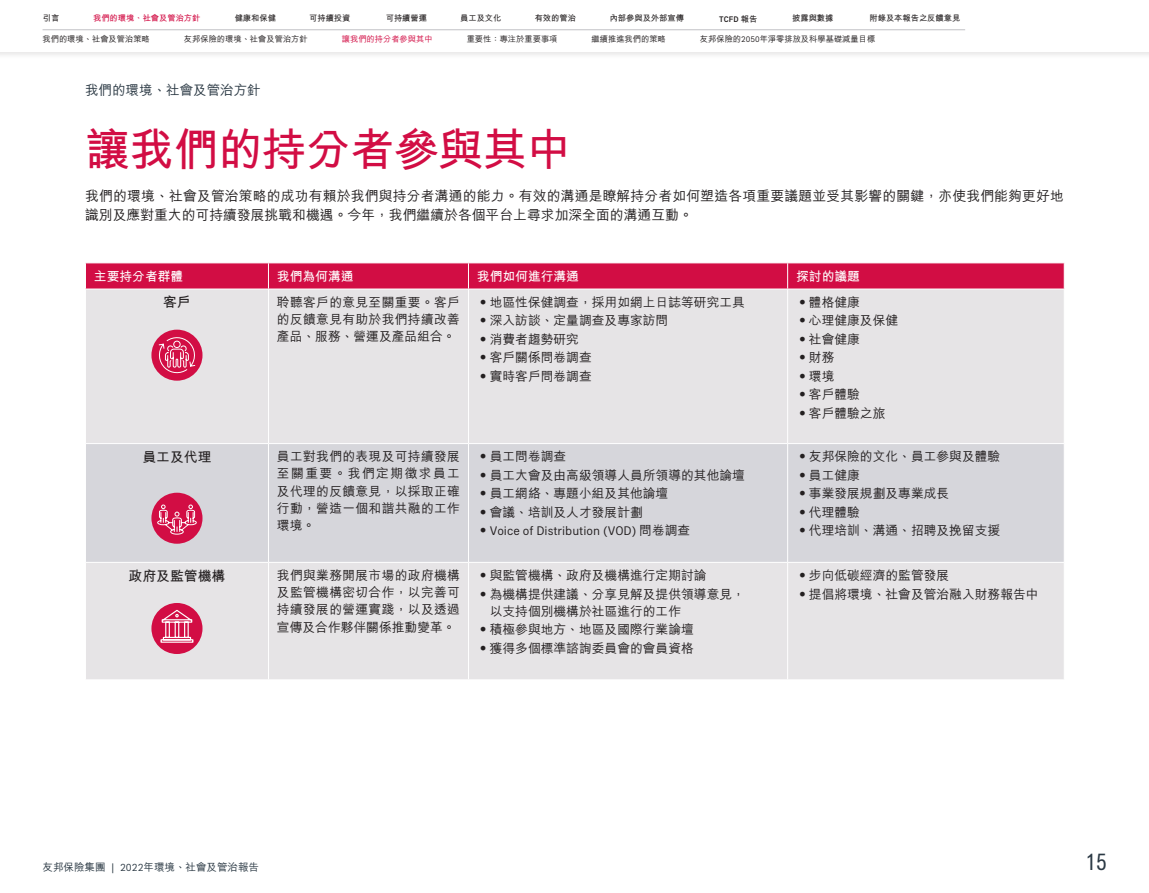
<style>
.page{position:relative;width:1149px;height:893px;background:#fff}
.page>*{position:absolute;margin:0;border:0;box-sizing:border-box;transform-origin:0 0}
.Page_Title{font:700 45px "M Hei HK";letter-spacing:-.02em;color:#d20d44}
.t1{font:condensed 24px "AIA Everest";color:#2b3944}
.Bodytext{font:500 13.8px/18.8px "M Hei HK";letter-spacing:.01em;color:#231f20}
.T-Text-Centre{font:700 13.8px "M Hei HK";color:#231f20}
.Section-Title{font:500 13.5px "M Hei HK";color:#2b3944}
.T-Text_8_5pt{font:500 12.75px/17.2px "M Hei HK";color:#231f20;text-align:justify}
.t2{font:12.75px "AIA Everest";color:#231f20}
.T-ColHead_Left{font:700 12.75px "M Hei HK";color:#fff}
.t3{font:500 10.5px "M Hei HK";color:#2b3944}
.t4{font:500 8.25px "M Hei HK";color:#231f20}
.t5{font:700 8.25px "M Hei HK";color:#231f20}
.t6{font:700 8.25px "M Hei HK";color:#d20d44}
.t7{font:500 8.25px "M Hei HK";color:#d20d44}
.t8{font:500 8.25px "AIA Everest";color:#231f20}
.s1{font-family:"M Hei HK";font-weight:700}
.s2{font-family:"AIA Everest";font-weight:400}
.s3{font-family:"M Hei HK";font-weight:500}
</style>
<div class="page">
<div style="left:86px;top:290px;width:977px;height:389px;background:#e6e4e6"></div>
<div style="left:86px;top:444px;width:977px;height:118px;background:#d6d6db"></div>
<svg style="left:85px;top:263px;width:979px;height:26px;background:#d3164a"></svg>
<hr style="left:268px;top:289px;width:1px;height:154px;background:#fff">
<hr style="left:468px;top:289px;width:1px;height:154px;background:#fff">
<hr style="left:787px;top:289px;width:1px;height:154px;background:#fff">
<hr style="left:85px;top:443px;width:183px;height:1px;background:#fff">
<hr style="left:268px;top:443px;width:200px;height:1px;background:#fff">
<hr style="left:268px;top:444px;width:1px;height:118px;background:#fff">
<hr style="left:468px;top:443px;width:319px;height:1px;background:#fff">
<hr style="left:468px;top:444px;width:1px;height:118px;background:#fff">
<hr style="left:787px;top:443px;width:277px;height:1px;background:#fff">
<hr style="left:787px;top:444px;width:1px;height:118px;background:#fff">
<hr style="left:85px;top:562px;width:183px;height:1px;background:#fff">
<hr style="left:268px;top:562px;width:200px;height:1px;background:#fff">
<hr style="left:268px;top:563px;width:1px;height:116px;background:#fff">
<hr style="left:468px;top:562px;width:319px;height:1px;background:#fff">
<hr style="left:468px;top:563px;width:1px;height:116px;background:#fff">
<hr style="left:787px;top:562px;width:277px;height:1px;background:#fff">
<hr style="left:787px;top:563px;width:1px;height:116px;background:#fff">
<div style="left:151px;top:330px;width:51px;height:51px;background:#d20d44;border-radius:50%"></div>
<svg style="left:157px;top:336px;width:40px;height:38px"></svg>
<div style="left:151px;top:493px;width:51px;height:51px;background:#d20d44;border-radius:50%"></div>
<svg style="left:157px;top:504px;width:40px;height:31px"></svg>
<div style="left:151px;top:603px;width:51px;height:51px;background:#d20d44;border-radius:50%"></div>
<svg style="left:160px;top:609px;width:34px;height:34px"></svg>
<div style="left:0;top:0;width:1148px;height:60px;background:#f6f6f6"></div>
<div style="left:0;top:0;width:1148px;height:52px;background:#fff"></div>
<hr style="left:43px;top:30px;width:921px;height:1px;background:#c1c1c6">
<p class="t5" style="left:43px;top:12px;width:18px">引言</p>
<p class="t6" style="left:93px;top:12px;width:109px">我們的環境、社會及管治方針</p>
<p class="t5" style="left:234px;top:12px;width:43px">健康和保健</p>
<p class="t5" style="left:309px;top:12px;width:43px">可持續投資</p>
<p class="t5" style="left:385px;top:12px;width:43px">可持續營運</p>
<p class="t5" style="left:460px;top:12px;width:43px">員工及文化</p>
<p class="t5" style="left:534px;top:12px;width:43px">有效的管治</p>
<p class="t5" style="left:609px;top:12px;width:76px">內部參與及外部宣傳</p>
<p class="t8" style="left:719px;top:14px;width:40px">TCFD <span class="s1">報告</span></p>
<p class="t5" style="left:791px;top:12px;width:43px">披露與數據</p>
<p class="t5" style="left:869px;top:12px;width:92px">附錄及本報吿之反饋意見</p>
<p class="t4" style="left:43px;top:33px;width:109px">我們的環境、社會及管治策略</p>
<p class="t4" style="left:184px;top:33px;width:125px">友邦保險的環境、社會及管治方針</p>
<p class="t7" style="left:342px;top:33px;width:92px">讓我們的持分者參與其中</p>
<p class="t4" style="left:466px;top:33px;width:92px">重要性：專注於重要事項</p>
<p class="t4" style="left:591px;top:33px;width:76px">繼續推進我們的策略</p>
<p class="t4" style="left:699px;top:33px;width:177px">友邦保險的<span class="s2">2050</span>年淨零排放及科學基礎減量目標</p>
<p class="Section-Title" style="left:85px;top:80px;width:177px">我們的環境、社會及管治方針</p>
<p class="Page_Title" style="left:85px;top:117px;width:487px">讓我們的持分者參與其中</p>
<p class="Bodytext" style="left:85px;top:186px;width:980px">我們的環境、社會及管治策略的成功有賴於我們與持分者溝通的能力。有效的溝通是瞭解持分者如何塑造各項重要議題並受其影響的關鍵，亦使我們能夠更好地識別及應對重大的可持續發展挑戰和機遇。今年，我們繼續於各個平台上尋求加深全面的溝通互動。</p>
<p class="T-ColHead_Left" style="left:94px;top:267px;width:91px">主要持分者群體</p>
<p class="T-ColHead_Left" style="left:277px;top:267px;width:78px">我們為何溝通</p>
<p class="T-ColHead_Left" style="left:477px;top:267px;width:103px">我們如何進行溝通</p>
<p class="T-ColHead_Left" style="left:795px;top:267px;width:65px">探討的議題</p>
<p class="T-Text-Centre" style="left:163px;top:292px;width:29px">客戶</p>
<p class="T-Text_8_5pt" style="left:277px;top:292px;width:184px">聆聽客戶的意見至關重要。客戶的反饋意見有助於我們持續改善產品、服務、營運及產品組合。</p>
<p class="T-Text_8_5pt" style="left:477px;top:292px;width:269px">•地區性保健調查，採用如網上日誌等研究工具</p>
<p class="T-Text_8_5pt" style="left:795px;top:292px;width:65px">•體格健康</p>
<p class="T-Text_8_5pt" style="left:795px;top:311px;width:104px">•心理健康及保健</p>
<p class="T-Text_8_5pt" style="left:795px;top:330px;width:65px">•社會健康</p>
<p class="T-Text_8_5pt" style="left:795px;top:348px;width:40px">•財務</p>
<p class="T-Text_8_5pt" style="left:795px;top:367px;width:40px">•環境</p>
<p class="T-Text_8_5pt" style="left:795px;top:385px;width:65px">•客戶體驗</p>
<p class="T-Text_8_5pt" style="left:795px;top:404px;width:91px">•客戶體驗之旅</p>
<p class="T-Text_8_5pt" style="left:477px;top:311px;width:193px">•深入訪談、定量調查及專家訪問</p>
<p class="T-Text_8_5pt" style="left:477px;top:330px;width:104px">•消費者趨勢研究</p>
<p class="T-Text_8_5pt" style="left:477px;top:348px;width:116px">•客戶關係問卷調查</p>
<p class="T-Text_8_5pt" style="left:477px;top:367px;width:116px">•實時客戶問卷調查</p>
<p class="T-Text-Centre" style="left:142px;top:447px;width:70px">員工及代理</p>
<p class="T-Text_8_5pt" style="left:277px;top:447px;width:184px">員工對我們的表現及可持續發展至關重要。我們定期徵求員工及代理的反饋意見，以採取正確行動，營造一個和諧共融的工作環境。</p>
<p class="T-Text_8_5pt" style="left:477px;top:447px;width:91px">•員工問卷調查</p>
<p class="T-Text_8_5pt" style="left:477px;top:466px;width:269px">•員工大會及由高級領導人員所領導的其他論壇</p>
<p class="T-Text_8_5pt" style="left:477px;top:484px;width:193px">•員工網絡、專題小組及其他論壇</p>
<p class="T-Text_8_5pt" style="left:477px;top:503px;width:167px">•會議、培訓及人才發展計劃</p>
<p class="t2" style="left:477px;top:524px;width:215px"><span class="s3">•</span>Voice of Distribution (VOD) <span class="s3">問卷調查</span></p>
<p class="T-Text-Centre" style="left:129px;top:566px;width:98px">政府及監管機構</p>
<p class="T-Text_8_5pt" style="left:277px;top:566px;width:184px">我們與業務開展市場的政府機構及監管機構密切合作，以完善可持續發展的營運實踐，以及透過宣傳及合作夥伴關係推動變革。</p>
<p class="T-Text_8_5pt" style="left:477px;top:566px;width:231px">•與監管機構、政府及機構進行定期討論</p>
<p class="T-Text_8_5pt" style="left:489px;top:584px;width:256px;text-indent:-13px">•為機構提供建議、分享見解及提供領導意見，以支持個別機構於社區進行的工作</p>
<p class="T-Text_8_5pt" style="left:477px;top:620px;width:218px">•積極參與地方、地區及國際行業論壇</p>
<p class="T-Text_8_5pt" style="left:477px;top:639px;width:218px">•獲得多個標準諮詢委員會的會員資格</p>
<p class="T-Text_8_5pt" style="left:795px;top:447px;width:206px">•友邦保險的文化、員工參與及體驗</p>
<p class="T-Text_8_5pt" style="left:795px;top:466px;width:65px">•員工健康</p>
<p class="T-Text_8_5pt" style="left:795px;top:484px;width:155px">•事業發展規劃及專業成長</p>
<p class="T-Text_8_5pt" style="left:795px;top:503px;width:65px">•代理體驗</p>
<p class="T-Text_8_5pt" style="left:795px;top:521px;width:206px">•代理培訓、溝通、招聘及挽留支援</p>
<p class="T-Text_8_5pt" style="left:795px;top:566px;width:155px">•步向低碳經濟的監管發展</p>
<p class="T-Text_8_5pt" style="left:795px;top:584px;width:244px">•提倡將環境、社會及管治融入財務報告中</p>
<p class="t3" style="left:43px;top:859px;width:218px">友邦保險集團 | <span class="s2">2022</span>年環境、社會及管治報告</p>
<h2 class="t1" style="left:1085px;top:849px;width:22px">15</h2>
</div>
